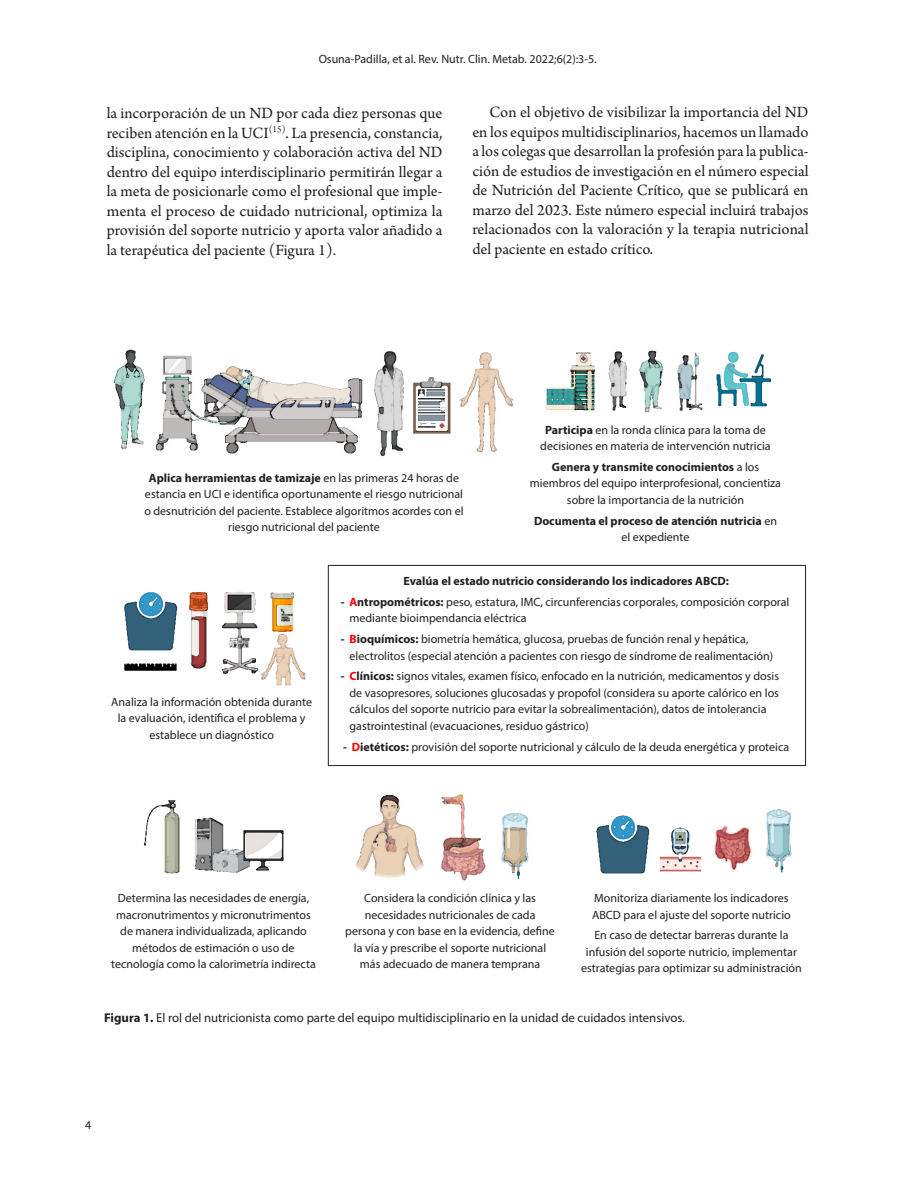
<style>
.page{position:relative;width:915px;height:1188px;background:#fff}
.page>*{position:absolute;margin:0;border:0;box-sizing:border-box;transform-origin:0 0}
.Texto_con_sangría{font:16.5px/19.5px "Arno Pro";letter-spacing:-.005em;color:#231f20;text-align:justify}
.PIE_DE_FIGURAS{font:12.75px "Myriad Pro";color:#231f20}
.FIGURAS{font:12px/16.5px "Myriad Pro";color:#231f20;text-align:center}
.FIGURAS-2{font:700 12px/16.5px "Myriad Pro";color:#231f20;text-align:center}
.s1{font-weight:700}
.s2{font-weight:400}
.s3{font-weight:700;color:#f00}
</style>
<div class="page">
<img style="left:113px;top:349px;width:401px;height:108px">
<img style="left:546px;top:350px;width:224px;height:63px">
<img style="left:124px;top:591px;width:182px;height:95px">
<img style="left:144px;top:794px;width:648px;height:87px">
<div style="left:328px;top:565px;width:477px;height:201px;border:1px solid #231f20"></div>
<p class="FIGURAS" style="left:318px;top:50px;width:279px">Osuna-Padilla, et al. Rev. Nutr. Clin. Metab. 2022;6(2):3-5.</p>
<p class="Texto_con_sangría" style="left:107px;top:105px;width:337px">la incorporación de un ND por cada diez personas que reciben atención en la UCI<sup>(15)</sup>. La presencia, constancia, disciplina, conocimiento y colaboración activa del ND dentro del equipo interdisciplinario permitirán llegar a la meta de posicionarle como el profesional que imple&shy;menta el proceso de cuidado nutricional, optimiza la provisión del soporte nutricio y aporta valor añadido a la terapéutica del paciente (Figura 1).</p>
<p class="Texto_con_sangría" style="left:472px;top:103px;width:337px;text-indent:17px">Con el objetivo de visibilizar la importancia del ND en los equipos multidisciplinarios, hacemos un llamado a los colegas que desarrollan la profesión para la publica&shy;ción de estudios de investigación en el número especial de Nutrición del Paciente Crítico, que se publicará en marzo del 2023. Este número especial incluirá trabajos relacionados con la valoración y la terapia nutricional del paciente en estado crítico.</p>
<p class="FIGURAS" style="left:144px;top:469px;width:321px"><span class="s1">Aplica herramientas de tamizaje</span> en las primeras 24 horas de estancia en UCI e identifica oportunamente el riesgo nutricional o desnutrición del paciente. Establece algoritmos acordes con el riesgo nutricional del paciente</p>
<p class="FIGURAS" style="left:540px;top:421px;width:232px"><span class="s1">Participa</span> en la ronda clínica para la toma de decisiones en materia de intervención nutricia</p>
<p class="FIGURAS" style="left:529px;top:459px;width:252px"><span class="s1">Genera y transmite conocimientos</span> a los miembros del equipo interprofesional, concientiza sobre la importancia de la nutrición</p>
<p class="FIGURAS-2" style="left:534px;top:512px;width:244px">Documenta el proceso de atención nutricia <span class="s2">en el expediente</span></p>
<p class="FIGURAS" style="left:111px;top:693px;width:202px">Analiza la información obtenida durante la evaluación, identifica el problema y establece un diagnóstico</p>
<p class="FIGURAS-2" style="left:403px;top:572px;width:327px">Evalúa el estado nutricio considerando los indicadores ABCD:</p>
<p class="FIGURAS" style="left:349px;top:593px;width:441px;text-align:left;text-indent:-9px"><span class="s1">-</span> <span class="s3">A</span><span class="s1">ntropométricos:</span> peso, estatura, IMC, circunferencias corporales, composición corporal mediante bioimpendancia eléctrica</p>
<p class="FIGURAS" style="left:349px;top:631px;width:425px;text-align:left;text-indent:-9px"><span class="s1">-</span> <span class="s3">B</span><span class="s1">ioquímicos:</span> biometría hemática, glucosa, pruebas de función renal y hepática, electrolitos (especial atención a pacientes con riesgo de síndrome de realimentación)</p>
<p class="FIGURAS" style="left:349px;top:668px;width:431px;text-align:left;text-indent:-9px"><span class="s1">-</span> <span class="s3">C</span><span class="s1">línicos:</span> signos vitales, examen físico, enfocado en la nutrición, medicamentos y dosis de vasopresores, soluciones glucosadas y propofol (considera su aporte calórico en los cálculos del soporte nutricio para evitar la sobrealimentación), datos de intolerancia gastrointestinal (evacuaciones, residuo gástrico)</p>
<p class="FIGURAS" style="left:343px;top:738px;width:447px"><span class="s1">-</span> <span class="s3">D</span><span class="s1">ietéticos:</span> provisión del soporte nutricional y cálculo de la deuda energética y proteica</p>
<p class="FIGURAS" style="left:111px;top:890px;width:206px">Determina las necesidades de energía, macronutrimentos y micronutrimentos de manera individualizada, aplicando métodos de estimación o uso de tecnología como la calorimetría indirecta</p>
<p class="FIGURAS" style="left:345px;top:890px;width:211px">Considera la condición clínica y las necesidades nutricionales de cada persona y con base en la evidencia, define la vía y prescribe el soporte nutricional más adecuado de manera temprana</p>
<p class="FIGURAS" style="left:592px;top:890px;width:200px;text-align:left">Monitoriza diariamente los indicadores<br>ABCD para el ajuste del soporte nutricio</p>
<p class="FIGURAS" style="left:581px;top:927px;width:222px">En caso de detectar barreras durante la infusión del soporte nutricio, implementar estrategias para optimizar su administración</p>
<p class="PIE_DE_FIGURAS" style="left:104px;top:1010px;width:582px"><span class="s1">Figura 1.</span> El rol del nutricionista como parte del equipo multidisciplinario en la unidad de cuidados intensivos.</p>
<p class="FIGURAS" style="left:85px;top:1116px;width:8px">4</p>
</div>
